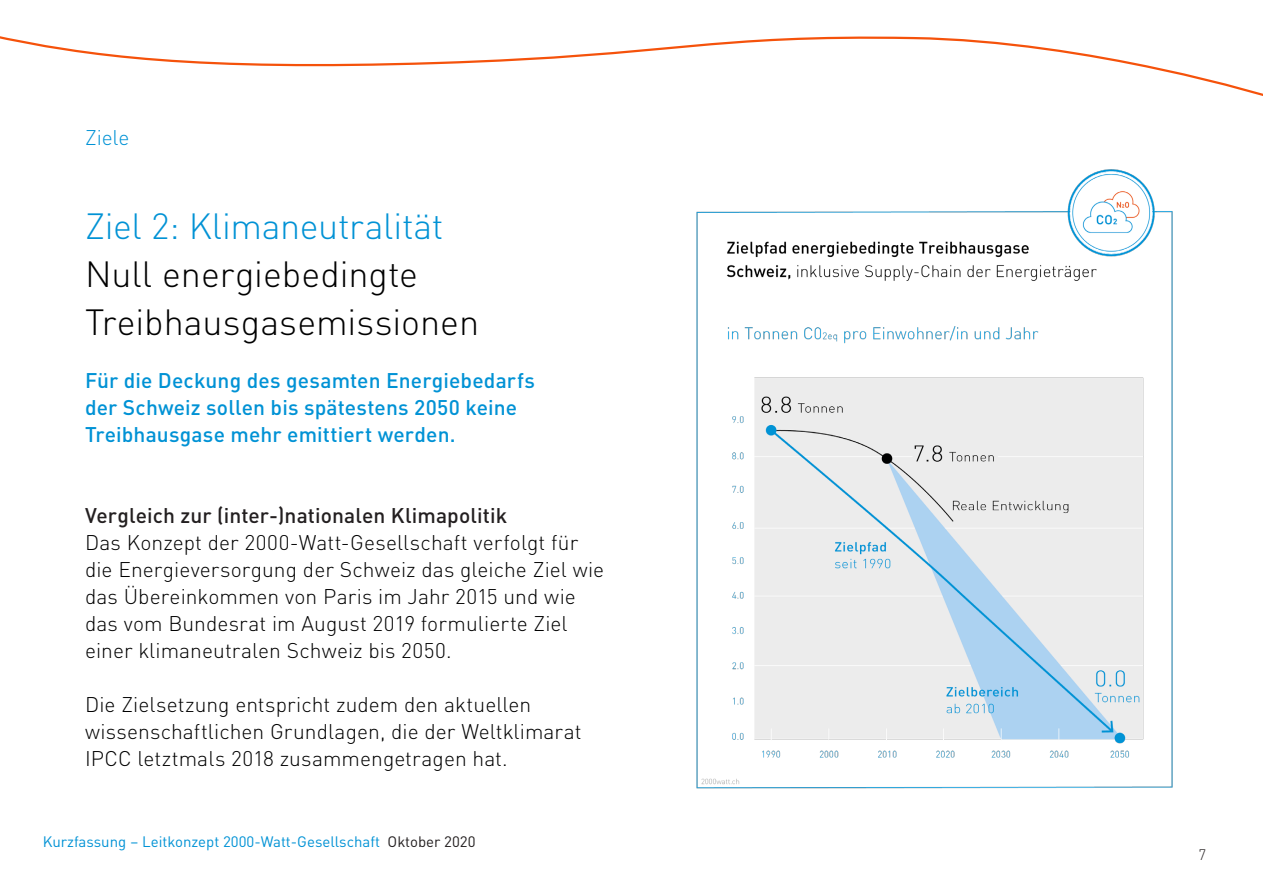
<style>
.page{position:relative;width:1263px;height:893px;background:#fff}
.page>*{position:absolute;margin:0;border:0;box-sizing:border-box;transform-origin:0 0}
.Lead_blau{font:300 36px/48px "DIN Pro";letter-spacing:-.005em;color:#000}
.Lead_blau-2{font:300 21px/27px "DIN Pro";letter-spacing:.005em;color:#000}
.Lead_blau-3{font:500 21px/27px "DIN Pro";letter-spacing:.005em;color:#0092d5}
.Lead_blau-4{font:300 21px "DIN Pro";letter-spacing:-.01em;color:#0092d5}
.t1{font:15px "DIN Pro";color:#0092d5}
.t2{font:300 15px "DIN Pro";color:#231f20}
.s1{color:#0092d5}
.s2{font-weight:500;color:#231f20}
.s3{color:#231f20}
</style>
<div class="page">
<img style="left:696px;top:169px;width:477px;height:620px">
<p class="Lead_blau-4" style="left:85px;top:121px;width:46px">Ziele</p>
<p class="Lead_blau" style="left:85px;top:200px;width:396px"><span class="s1">Ziel 2: Klimaneutralität<br></span>Null energiebedingte<br>Treibhausgasemissionen</p>
<p class="Lead_blau-3" style="left:85px;top:365px;width:451px">Für die Deckung des gesamten Energiebedarfs der Schweiz sollen bis spätestens 2050 keine<br>Treibhausgase mehr emittiert werden.</p>
<p class="Lead_blau-2" style="left:85px;top:500px;width:521px"><span class="s2">Vergleich zur (inter-)nationalen Klimapolitik<br></span>Das Konzept der 2000-Watt-Gesellschaft verfolgt für die Energieversorgung der Schweiz das gleiche Ziel wie das Übereinkommen von Paris im Jahr 2015 und wie das vom Bundesrat im August 2019 formulierte Ziel einer klimaneutralen Schweiz bis 2050.</p>
<p class="Lead_blau-2" style="left:85px;top:689px;width:498px">Die Zielsetzung entspricht zudem den aktuellen wissenschaftlichen Grundlagen, die der Weltklimarat<br>IPCC letztmals 2018 zusammengetragen hat.</p>
<p class="t1" style="left:43px;top:830px;width:434px">Kurzfassung – Leitkonzept 2000-Watt-Gesellschaft <span class="s3">Oktober 2020</span></p>
<p class="t2" style="left:1198px;top:844px;width:9px">7</p>
</div>
